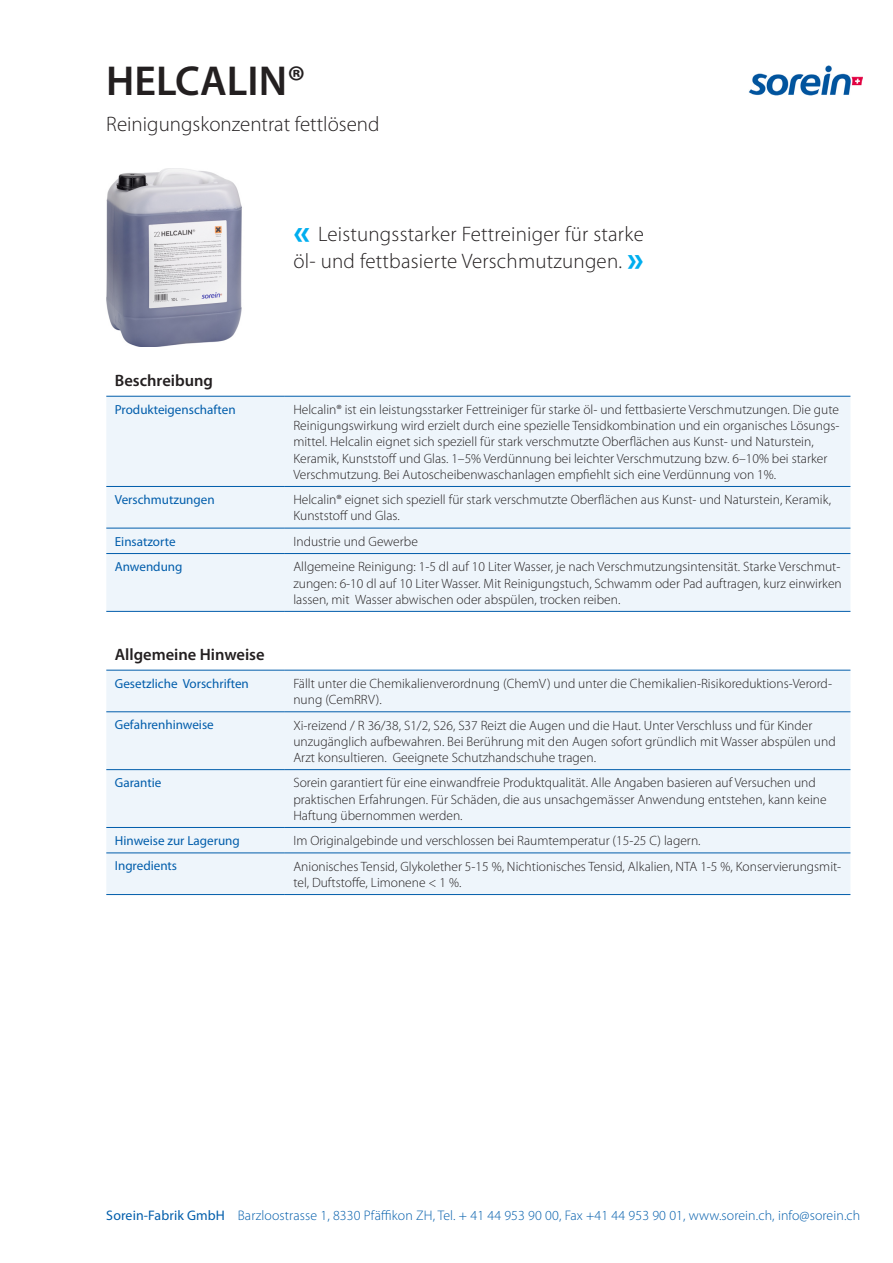
<style>
.page{position:relative;width:893px;height:1263px;background:#fff}
.page>*{position:absolute;margin:0;border:0;box-sizing:border-box;transform-origin:0 0}
._01_Titel_28_sb{font:600 42px "Myriad Pro";color:#231f20}
._05_Quote_14_light{font:300 21px/27px "Myriad Pro";letter-spacing:.01em;color:#231f20}
._02_Produktebezeichn{font:300 21px "Myriad Pro";color:#231f20}
._03_Titel_Tab_11_sb{font:600 16.5px "Myriad Pro";color:#231f20}
.t1{font:300 13.8px "Myriad Pro";letter-spacing:.01em;color:#015dab}
._04_Tabelle_9_light{font:300 13.5px/16.2px "Myriad Pro";color:#231f20}
._04_Tabelle_9_sb{font:13.2px "Myriad Pro";color:#015dab}
.s1{font-weight:700;font-size:36px;color:#00aeef}
.s2{font-weight:400}
</style>
<div class="page">
<img style="left:749px;top:66px;width:113px;height:29px">
<div style="left:106px;top:397px;width:744px;height:214px;background:#eef5fb"></div>
<hr style="left:106px;top:396px;width:179px;height:1px;background:#015dab">
<hr style="left:285px;top:396px;width:565px;height:1px;background:#015dab">
<hr style="left:106px;top:486px;width:179px;height:1px;background:#015dab">
<hr style="left:285px;top:486px;width:565px;height:1px;background:#015dab">
<hr style="left:106px;top:528px;width:179px;height:1px;background:#015dab">
<hr style="left:285px;top:528px;width:565px;height:1px;background:#015dab">
<hr style="left:106px;top:553px;width:179px;height:1px;background:#015dab">
<hr style="left:285px;top:553px;width:565px;height:1px;background:#015dab">
<hr style="left:106px;top:611px;width:179px;height:1px;background:#015dab">
<hr style="left:285px;top:611px;width:565px;height:1px;background:#015dab">
<div style="left:106px;top:671px;width:744px;height:223px;background:#eef5fb"></div>
<hr style="left:106px;top:670px;width:179px;height:1px;background:#015dab">
<hr style="left:285px;top:670px;width:565px;height:1px;background:#015dab">
<hr style="left:106px;top:711px;width:179px;height:1px;background:#015dab">
<hr style="left:285px;top:711px;width:565px;height:1px;background:#015dab">
<hr style="left:106px;top:769px;width:179px;height:1px;background:#015dab">
<hr style="left:285px;top:769px;width:565px;height:1px;background:#015dab">
<hr style="left:106px;top:827px;width:179px;height:1px;background:#015dab">
<hr style="left:285px;top:827px;width:565px;height:1px;background:#015dab">
<hr style="left:106px;top:853px;width:179px;height:1px;background:#015dab">
<hr style="left:285px;top:853px;width:565px;height:1px;background:#015dab">
<hr style="left:106px;top:894px;width:179px;height:1px;background:#015dab">
<hr style="left:285px;top:894px;width:565px;height:1px;background:#015dab">
<img style="left:106px;top:168px;width:136px;height:179px">
<p class="_01_Titel_28_sb" style="left:106px;top:54px;width:201px">HELCALIN®</p>
<p class="_02_Produktebezeichn" style="left:106px;top:111px;width:275px">Reinigungskonzentrat fettlösend</p>
<p class="_05_Quote_14_light" style="left:293px;top:220px;width:352px"><span class="s1">«</span> Leistungsstarker Fettreiniger für starke öl- und fettbasierte Verschmutzungen. <span class="s1">»</span></p>
<p class="_03_Titel_Tab_11_sb" style="left:115px;top:370px;width:100px">Beschreibung</p>
<p class="_04_Tabelle_9_sb" style="left:115px;top:401px;width:122px">Produkteigenschaften</p>
<p class="_04_Tabelle_9_light" style="left:293px;top:401px;width:547px">Helcalin® ist ein leistungsstarker Fettreiniger für starke öl- und fettbasierte Verschmutzungen. Die gute Reinigungswirkung wird erzielt durch eine spezielle Tensidkombination und ein organisches Lösungs&shy;mittel. Helcalin eignet sich speziell für stark verschmutzte Oberflächen aus Kunst- und Naturstein, Keramik, Kunststoff und Glas. 1–5% Verdünnung bei leichter Verschmutzung bzw. 6–10% bei starker Verschmutzung. Bei Autoscheibenwaschanlagen empfiehlt sich eine Verdünnung von 1%.</p>
<p class="_04_Tabelle_9_sb" style="left:115px;top:491px;width:101px">Verschmutzungen</p>
<p class="_04_Tabelle_9_light" style="left:293px;top:491px;width:539px">Helcalin® eignet sich speziell für stark verschmutzte Oberflächen aus Kunst- und Naturstein, Keramik,<br>Kunststoff und Glas.</p>
<p class="_04_Tabelle_9_sb" style="left:115px;top:533px;width:62px">Einsatzorte</p>
<p class="_04_Tabelle_9_light" style="left:293px;top:533px;width:126px">Industrie und Gewerbe</p>
<p class="_04_Tabelle_9_sb" style="left:115px;top:558px;width:69px">Anwendung</p>
<p class="_04_Tabelle_9_light" style="left:293px;top:559px;width:550px;text-align:justify">Allgemeine Reinigung: 1-5 dl auf 10 Liter Wasser, je nach Verschmutzungsintensität. Starke Verschmut&shy;zungen: 6-10 dl auf 10 Liter Wasser. Mit Reinigungstuch, Schwamm oder Pad auftragen, kurz einwirken lassen, mit Wasser abwischen oder abspülen, trocken reiben.</p>
<p class="_03_Titel_Tab_11_sb" style="left:115px;top:644px;width:151px">Allgemeine Hinweise</p>
<p class="_04_Tabelle_9_sb" style="left:115px;top:675px;width:136px">Gesetzliche Vorschriften</p>
<p class="_04_Tabelle_9_light" style="left:293px;top:675px;width:540px">Fällt unter die Chemikalienverordnung (ChemV) und unter die Chemikalien-Risikoreduktions-Verord&shy;nung (CemRRV).</p>
<p class="_04_Tabelle_9_sb" style="left:115px;top:717px;width:101px">Gefahrenhinweise</p>
<p class="_04_Tabelle_9_light" style="left:293px;top:717px;width:544px">Xi-reizend / R 36/38, S1/2, S26, S37 Reizt die Augen und die Haut. Unter Verschluss und für Kinder unzugänglich aufbewahren. Bei Berührung mit den Augen sofort gründlich mit Wasser abspülen und<br>Arzt konsultieren. Geeignete Schutzhandschuhe tragen.</p>
<p class="_04_Tabelle_9_sb" style="left:115px;top:774px;width:48px">Garantie</p>
<p class="_04_Tabelle_9_light" style="left:293px;top:775px;width:535px">Sorein garantiert für eine einwandfreie Produktqualität. Alle Angaben basieren auf Versuchen und praktischen Erfahrungen. Für Schäden, die aus unsachgemässer Anwendung entstehen, kann keine<br>Haftung übernommen werden.</p>
<p class="_04_Tabelle_9_sb" style="left:115px;top:832px;width:127px">Hinweise zur Lagerung</p>
<p class="_04_Tabelle_9_light" style="left:293px;top:832px;width:409px">Im Originalgebinde und verschlossen bei Raumtemperatur (15-25 C) lagern.</p>
<p class="_04_Tabelle_9_sb" style="left:115px;top:858px;width:64px">Ingredients</p>
<p class="_04_Tabelle_9_light" style="left:293px;top:858px;width:549px">Anionisches Tensid, Glykolether 5-15 %, Nichtionisches Tensid, Alkalien, NTA 1-5 %, Konservierungsmit&shy;tel, Duftstoffe, Limonene &lt; 1 %.</p>
<p class="t1" style="left:106px;top:1207px;width:755px"><span class="s2">Sorein-Fabrik GmbH</span> Barzloostrasse 1, 8330 Pfäffikon ZH, Tel. + 41 44 953 90 00, Fax +41 44 953 90 01, www.sorein.ch, info@sorein.ch</p>
</div>
